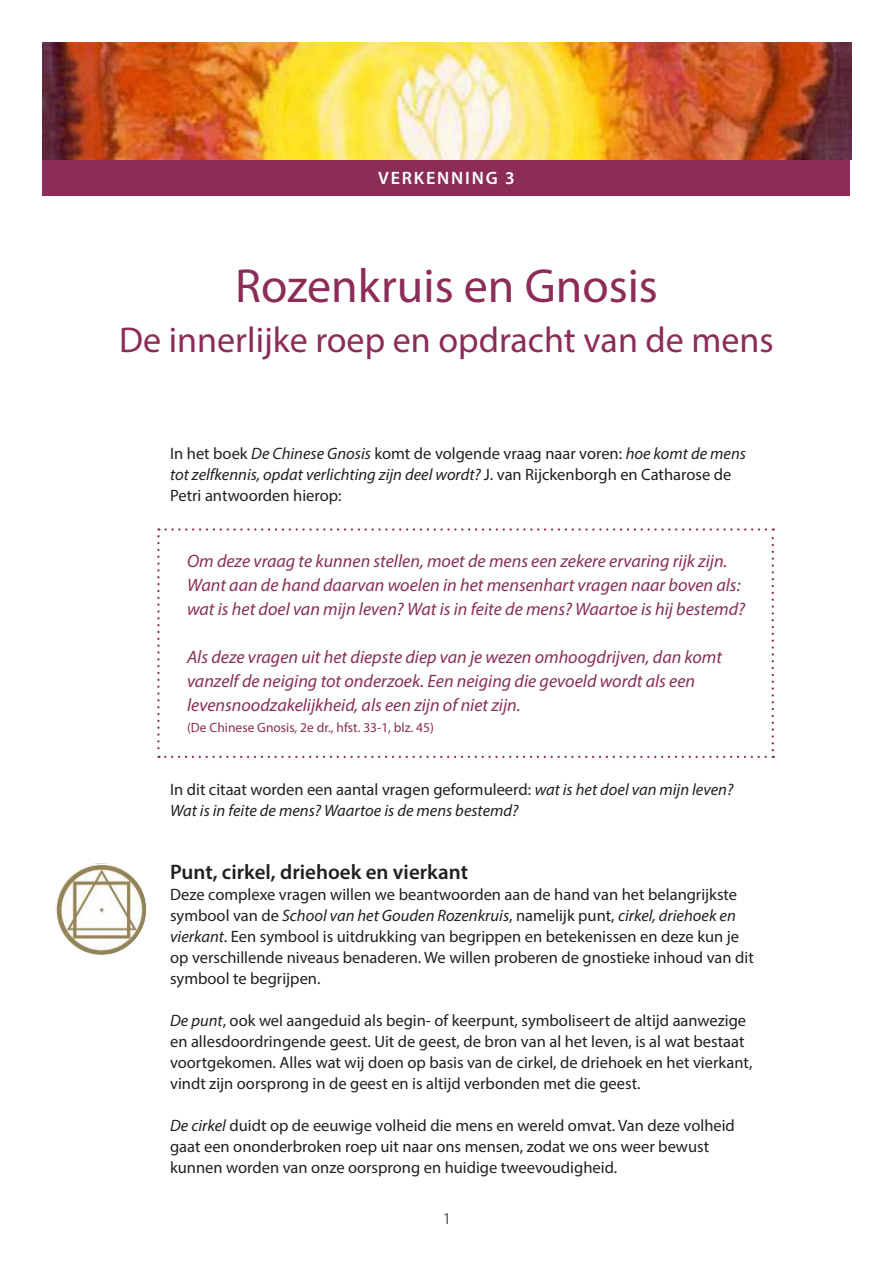
<style>
.page{position:relative;width:893px;height:1263px;background:#fff}
.page>*{position:absolute;margin:0;border:0;box-sizing:border-box;transform-origin:0 0}
.t1{font:48px "Myriad Pro";color:#8b2d57}
.t2{font:36px "Myriad Pro";color:#8b2d57}
.t3{font:600 21px "Myriad Pro";color:#231f20}
.t4{font:italic 18px/24px "Myriad Pro";color:#8b2d57}
.t5{font:600 18px "Myriad Pro";letter-spacing:.1em;color:#fff}
.t6{font:16.5px/21px "Myriad Pro";color:#231f20}
.t7{font:italic 16.5px/21px "Myriad Pro";color:#231f20}
.t8{font:16.5px "Myriad Pro";color:#57585a}
.t9{font:13.5px "Myriad Pro";color:#8b2d57}
.s1{font-style:italic}
.s2{font-style:normal}
</style>
<div class="page">
<div style="left:43px;top:157px;width:807px;height:39px;background:#8b2d57"></div>
<img style="left:43px;top:43px;width:808px;height:117px">
<svg style="left:157px;top:528px;width:617px;height:230px"></svg>
<img style="left:56px;top:863px;width:90px;height:92px">
<p class="t5" style="left:378px;top:167px;width:138px">VERKENNING 3</p>
<p class="t1" style="left:235px;top:257px;width:424px">Rozenkruis en Gnosis</p>
<p class="t2" style="left:119px;top:318px;width:656px">De innerlijke roep en opdracht van de mens</p>
<p class="t6" style="left:170px;top:443px;width:577px">In het boek <span class="s1">De Chinese Gnosis</span> komt de volgende vraag naar voren: <span class="s1">hoe komt de mens tot zelfkennis, opdat verlichting zijn deel wordt?</span> J. van Rijckenborgh en Catharose de<br>Petri antwoorden hierop:</p>
<p class="t4" style="left:187px;top:549px;width:560px">Om deze vraag te kunnen stellen, moet de mens een zekere ervaring rijk zijn.<br>Want aan de hand daarvan woelen in het mensenhart vragen naar boven als: wat is het doel van mijn leven? Wat is in feite de mens? Waartoe is hij bestemd?</p>
<p class="t4" style="left:187px;top:645px;width:537px">Als deze vragen uit het diepste diep van je wezen omhoogdrijven, dan komt vanzelf de neiging tot onderzoek. Een neiging die gevoeld wordt als een levensnoodzakelijkheid, als een zijn of niet zijn.</p>
<p class="t9" style="left:187px;top:719px;width:248px">(De Chinese Gnosis, 2e dr., hfst. 33-1, blz. 45)</p>
<p class="t7" style="left:170px;top:779px;width:565px"><span class="s2">In dit citaat worden een aantal vragen geformuleerd:</span> wat is het doel van mijn leven?<br>Wat is in feite de mens? Waartoe is de mens bestemd?</p>
<p class="t3" style="left:170px;top:858px;width:300px">Punt, cirkel, driehoek en vierkant</p>
<p class="t6" style="left:170px;top:884px;width:585px">Deze complexe vragen willen we beantwoorden aan de hand van het belangrijkste symbool van de <span class="s1">School van het Gouden Rozenkruis</span>, namelijk punt, <span class="s1">cirkel, driehoek en vierkant</span>. Een symbool is uitdrukking van begrippen en betekenissen en deze kun je op verschillende niveaus benaderen. We willen proberen de gnostieke inhoud van dit symbool te begrijpen.</p>
<p class="t6" style="left:170px;top:1010px;width:584px"><span class="s1">De punt</span>, ook wel aangeduid als begin- of keerpunt, symboliseert de altijd aanwezige en allesdoordringende geest. Uit de geest, de bron van al het leven, is al wat bestaat voortgekomen. Alles wat wij doen op basis van de cirkel, de driehoek en het vierkant, vindt zijn oorsprong in de geest en is altijd verbonden met die geest.</p>
<p class="t6" style="left:170px;top:1115px;width:566px"><span class="s1">De cirkel</span> duidt op de eeuwige volheid die mens en wereld omvat. Van deze volheid gaat een ononderbroken roep uit naar ons mensen, zodat we ons weer bewust kunnen worden van onze oorsprong en huidige tweevoudigheid.</p>
<p class="t8" style="left:443px;top:1208px;width:10px">1</p>
</div>
